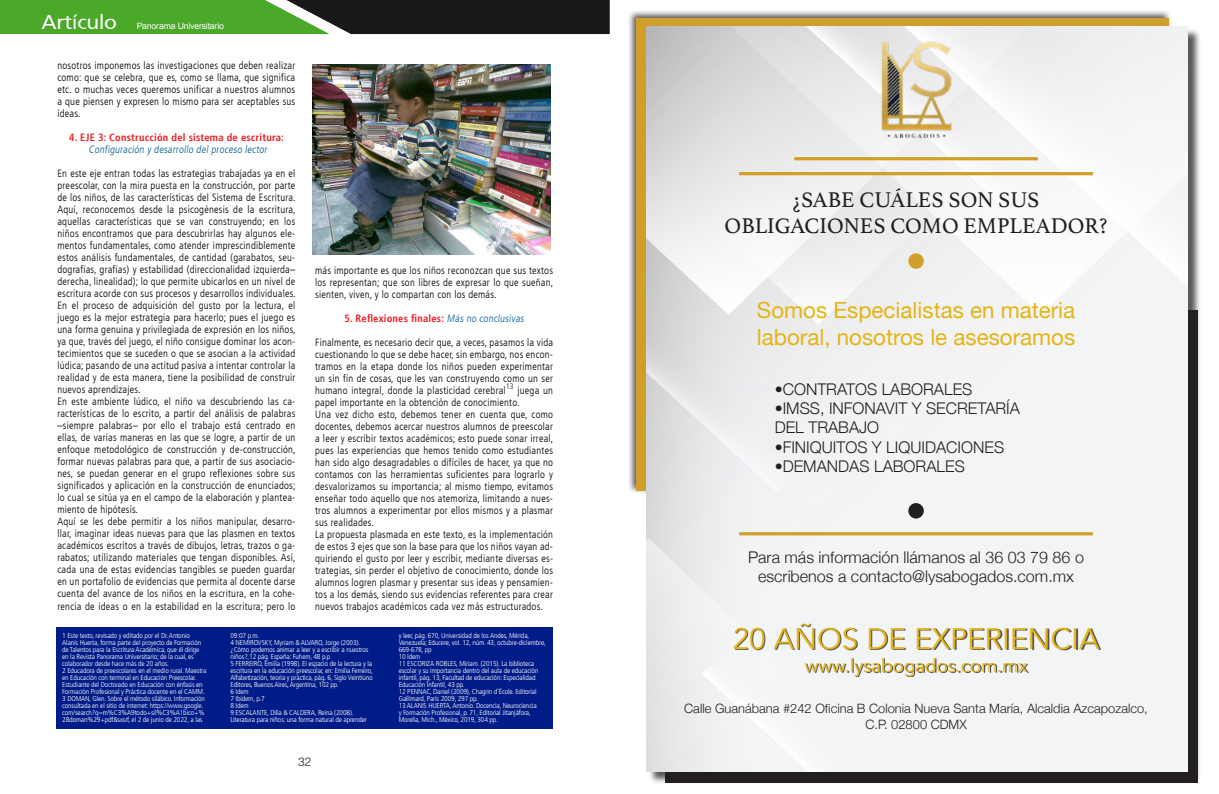
<style>
.page{position:relative;width:1219px;height:794px;background:#fff}
.page>*{position:absolute;margin:0;border:0;box-sizing:border-box;transform-origin:0 0}
.t1{font:29.5px "Avenir";color:#e3b517}
.t2{font:22.3px/26.8px "Helvetica Neue";color:#e3b517}
.t3{font:22.3px/26.8px "Athelas";color:#231f20;text-align:center}
.t4{font:20px "Frutiger SAIN Rmv 1 Roman";letter-spacing:-.02em;color:#fff;scale:1.06 1}
.t5{font:18.8px "Avenir";color:#e3b517}
.t6{font:300 16.1px/19.3px "Helvetica Neue";color:#231f20}
.t7{font:300 12.9px/15.5px "Helvetica Neue";color:#231f20;text-align:center}
.t8{font:300 12px "Helvetica LT Std";color:#231f20}
.t9{font:300 condensed 10.5px/12px "Frutiger LT";letter-spacing:.02em;color:#000;text-align:justify}
.t10{font:700 condensed 10.5px "Frutiger";letter-spacing:.02em;color:#ee1d23}
.t11{font:300 condensed 10.5px "Frutiger LT";color:#005d95}
.t12{font:8.7px "Arial";letter-spacing:-.02em;color:#fff}
.t13{font:300 condensed 8px "Frutiger LT";color:#231f20}
.t14{font:300 condensed 7px/7px "Frutiger LT";letter-spacing:-.02em;color:#fff;scale:1.08 1}
.s1{font-family:"Frutiger LT";font-weight:300;color:#005d95}
</style>
<div class="page">
<svg style="left:0;top:0;width:609px;height:34px;background:#396529"></svg>
<div style="left:56px;top:627px;width:497px;height:101px;background:#001c88"></div>
<img style="left:313px;top:64px;width:237px;height:190px">
<div style="left:627px;top:9px;width:544px;height:485px;background:#231f20;opacity:.75"></div>
<div style="left:636px;top:18px;width:533px;height:473px;background:#d09f29"></div>
<div style="left:648px;top:28px;width:553px;height:757px;background:#231f20;opacity:.75"></div>
<img style="left:647px;top:27px;width:541px;height:744px">
<div style="left:735px;top:624px;width:365px;height:52px;background:#231f20;opacity:.75"></div>
<hr style="left:739px;top:172px;width:354px;height:3px;background:#d09f29">
<hr style="left:739px;top:532px;width:354px;height:3px;background:#d09f29">
<hr style="left:794px;top:157px;width:244px;height:3px;background:#d09f29">
<div style="left:908px;top:253px;width:16px;height:16px;background:#d09f29;border-radius:50%"></div>
<div style="left:908px;top:503px;width:16px;height:15px;background:#231f20;border-radius:50%"></div>
<img style="left:876px;top:37px;width:83px;height:104px">
<h3 class="t4" style="left:42px;top:10px;width:73px">Art’culo</h3>
<p class="t12" style="left:137px;top:20px;width:89px">Panorama Universitario</p>
<p class="t9" style="left:57px;top:60px;width:239px">nosotros imponemos las investigaciones que deben realizar como: que se celebra, que es, como se llama, que significa etc. o muchas veces queremos unificar a nuestros alumnos a que piensen y expresen lo mismo para ser aceptables sus ideas.</p>
<p class="t10" style="left:69px;top:131px;width:216px">4. EJE 3: Construcción del sistema de escritura:</p>
<p class="t11" style="left:89px;top:144px;width:182px">Configuración y desarrollo del proceso lector</p>
<p class="t9" style="left:57px;top:168px;width:240px;text-align:left">En este eje entran todas las estrategias trabajadas ya en el preescolar, con la mira puesta en la construcción, por parte de los niños, de las características del Sistema de Escritura.<br>Aquí, reconocemos desde la psicogénesis de la escritura, aquellas características que se van construyendo; en los niños encontramos que para descubrirlas hay algunos ele&shy;mentos fundamentales, como atender imprescindiblemente estos análisis fundamentales, de cantidad (garabatos, seu&shy;dografías, grafías) y estabilidad (direccionalidad izquierda– derecha, linealidad); lo que permite ubicarlos en un nivel de escritura acorde con sus procesos y desarrollos individuales.<br>En el proceso de adquisición del gusto por la lectura, el juego es la mejor estrategia para hacerlo; pues el juego es una forma genuina y privilegiada de expresión en los niños, ya que, través del juego, el niño consigue dominar los acon&shy;tecimientos que se suceden o que se asocian a la actividad lúdica; pasando de una actitud pasiva a intentar controlar la realidad y de esta manera, tiene la posibilidad de construir nuevos aprendizajes.<br>En este ambiente lúdico, el niño va descubriendo las ca&shy;racterísticas de lo escrito, a partir del análisis de palabras –siempre palabras– por ello el trabajo está centrado en ellas, de varias maneras en las que se logre, a partir de un enfoque metodológico de construcción y de-construcción, formar nuevas palabras para que, a partir de sus asociacio&shy;nes, se puedan generar en el grupo reflexiones sobre sus significados y aplicación en la construcción de enunciados; lo cual se sitúa ya en el campo de la elaboración y plantea&shy;miento de hipótesis.<br>Aquí se les debe permitir a los niños manipular, desarro&shy;llar, imaginar ideas nuevas para que las plasmen en textos académicos escritos a través de dibujos, letras, trazos o ga&shy;rabatos; utilizando materiales que tengan disponibles. Así, cada una de estas evidencias tangibles se pueden guardar en un portafolio de evidencias que permita al docente darse cuenta del avance de los niños en la escritura, en la cohe&shy;rencia de ideas o en la estabilidad en la escritura; pero lo</p>
<p class="t9" style="left:315px;top:265px;width:240px">más importante es que los niños reconozcan que sus textos los representan; que son libres de expresar lo que sueñan, sienten, viven, y lo compartan con los demás.</p>
<p class="t10" style="left:344px;top:312px;width:183px">5. Reflexiones finales: <span class="s1">Más no conclusivas</span></p>
<p class="t9" style="left:315px;top:337px;width:239px">Finalmente, es necesario decir que, a veces, pasamos la vida cuestionando lo que se debe hacer, sin embargo, nos encon&shy;tramos en la etapa donde los niños pueden experimentar un sin fin de cosas, que les van construyendo como un ser humano integral, donde la plasticidad cerebral</p>
<p class="t13" style="left:506px;top:382px;width:9px">13</p>
<p class="t9" style="left:315px;top:385px;width:240px;text-align:left;text-indent:202px">juega un papel importante en la obtención de conocimiento.<br>Una vez dicho esto, debemos tener en cuenta que, como docentes, debemos acercar nuestros alumnos de preescolar a leer y escribir textos académicos; esto puede sonar irreal, pues las experiencias que hemos tenido como estudiantes han sido algo desagradables o difíciles de hacer, ya que no contamos con las herramientas suficientes para lograrlo y desvalorizamos su importancia; al mismo tiempo, evitamos enseñar todo aquello que nos atemoriza, limitando a nues&shy;tros alumnos a experimentar por ellos mismos y a plasmar sus realidades.<br>La propuesta plasmada en este texto, es la implementación de estos 3 ejes que son la base para que los niños vayan ad&shy;quiriendo el gusto por leer y escribir, mediante diversas es&shy;trategias, sin perder el objetivo de conocimiento, donde los alumnos logren plasmar y presentar sus ideas y pensamien&shy;tos a los demás, siendo sus evidencias referentes para crear nuevos trabajos académicos cada vez más estructurados.</p>
<p class="t14" style="left:62px;top:632px;width:135px">1 Este texto, revisado y editado por el Dr. Antonio Alanís Huerta, forma parte del proyecto de Formación de Talentos para la Escritura Académica, que él dirige en la Revista Panorama Universitario; de la cual, es colaborador desde hace más de 20 años.<br>2 Educadora de preescolares en el medio rural. Maestra en Educación con terminal en Educación Preescolar.<br>Estudiante del Doctorado en Educación con énfasis en Formación Profesional y Práctica docente en el CAMM.<br>3 DOMAN, Glen. Sobre el método silábico. Información consultada en el sitio de internet: https://www.google. com/search?q=m%C3%A9todo+sil%C3%A1bico+% 28doman%29+pdf&amp;sxsrf, el 2 de junio de 2022, a las</p>
<p class="t14" style="left:230px;top:632px;width:133px">09:07 p.m.<br>4 NEMIROVSKY, Myriam &amp; ALVARO, Jorge (2003). ¿Cómo podemos animar a leer y a escribir a nuestros niños?,12 pág. España: Fuhem, 48 p.p<br>5 FERREIRO, Emilia (1998). El espacio de la lectura y la escritura en la educación preescolar, en: Emilia Ferreiro, Alfabetización, teoría y práctica, pág. 6, Siglo Veintiuno Editores, Buenos Aires, Argentina, 102 pp.<br>6 Idem<br>7 Ibidem, p.7<br>8 Idem<br>9 ESCALANTE, Dilia &amp; CALDERA, Reina (2008).<br>Literatura para niños: una forma natural de aprender</p>
<p class="t14" style="left:399px;top:632px;width:138px">y leer, pág. 670, Universidad de los Andes, Mérida, Venezuela; Educere, vol. 12, núm. 43, octubre-diciembre, 669-678, pp<br>10 Idem<br>11 ESCORIZA ROBLES, Miriam. (2015). La biblioteca escolar y su importancia dentro del aula de educación infantil, pág. 13, Facultad de educación: Especialidad Educación Infantil, 43 pp.<br>12 PENNAC, Daniel (2009), Chagrin d’École. Editorial Gallimard, París 2009, 297 pp.<br>13 ALANIS HUERTA, Antonio. Docencia, Neurociencia<br>y Formación Profesional, p. 71, Editorial Jitanjáfora, Morelia, Mich., México, 2019, 304 pp.</p>
<p class="t8" style="left:298px;top:754px;width:15px">32</p>
<h2 class="t3" style="left:725px;top:185px;width:384px">¿SABE CUÁLES SON SUS<br>OBLIGACIONES COMO EMPLEADOR?</h2>
<h2 class="t2" style="left:757px;top:298px;width:320px">Somos Especialistas en materia laboral, nosotros le asesoramos</h2>
<h3 class="t6" style="left:775px;top:379px;width:199px">•CONTRATOS LABORALES</h3>
<h3 class="t6" style="left:775px;top:398px;width:247px">•IMSS, INFONAVIT Y SECRETARÍA<br>DEL TRABAJO</h3>
<h3 class="t6" style="left:775px;top:437px;width:231px">•FINIQUITOS Y LIQUIDACIONES</h3>
<h3 class="t6" style="left:775px;top:456px;width:192px">•DEMANDAS LABORALES</h3>
<h3 class="t6" style="left:748px;top:547px;width:337px;text-align:center">Para más información llámanos al 36 03 79 86 o escribenos a contacto@lysabogados.com.mx</h3>
<h1 class="t1" style="left:733px;top:621px;width:368px">20 AÑOS DE EXPERIENCIA</h1>
<h3 class="t5" style="left:805px;top:654px;width:224px">www.lysabogados.com.mx</h3>
<p class="t7" style="left:684px;top:700px;width:465px">Calle Guanábana #242 Oficina B Colonia Nueva Santa María, Alcaldia Azcapozalco,<br>C.P. 02800 CDMX</p>
</div>
